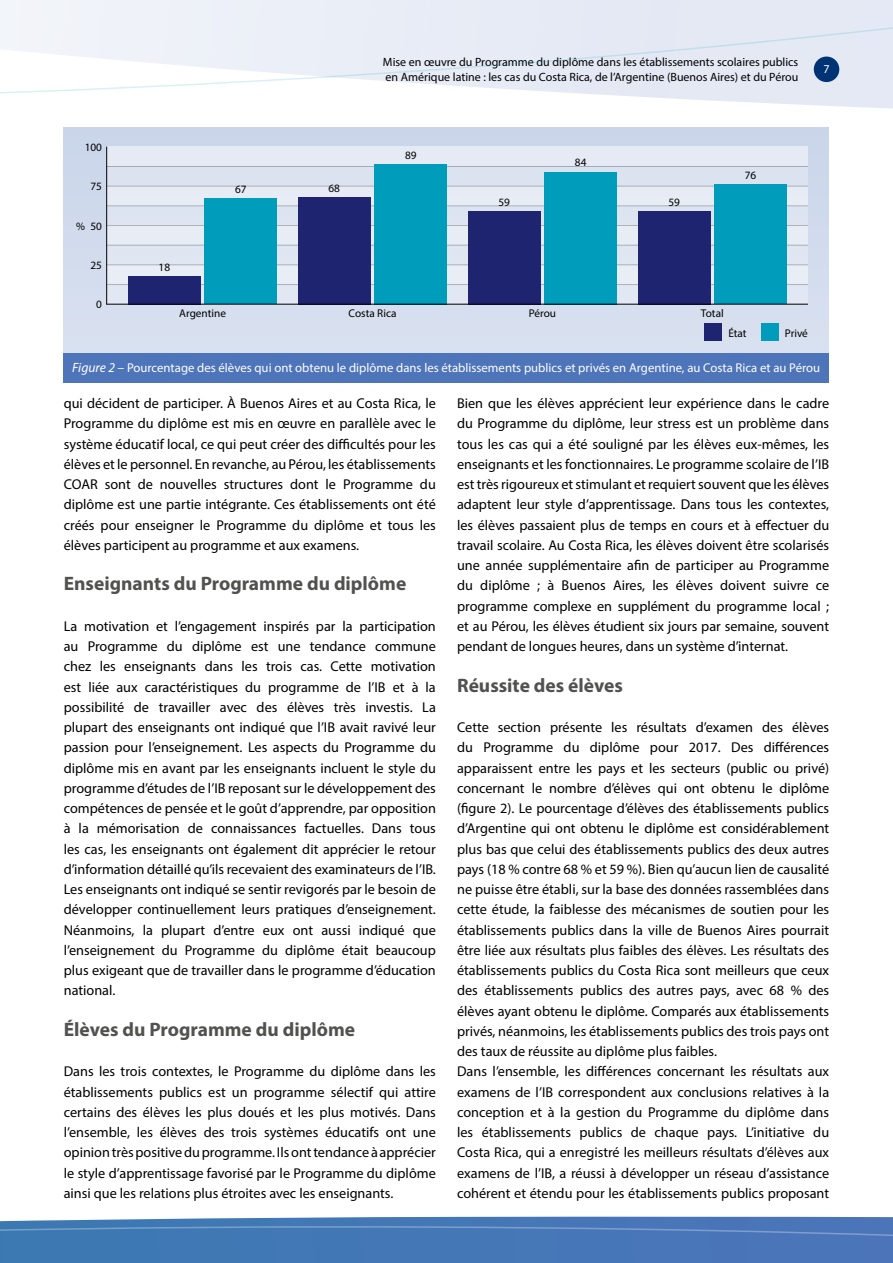
<style>
.page{position:relative;width:893px;height:1263px;background:#fff}
.page>*{position:absolute;margin:0;border:0;box-sizing:border-box;transform-origin:0 0}
.t1{font:700 19.5px "Myriad Pro";color:#515150}
.t2{font:14.25px/20.2px "Myriad Pro";color:#000;text-align:justify}
.t3{font:12.75px "Myriad Pro";color:#fff}
.t4{font:12px/15px "Myriad Pro";color:#000}
.t5{font:12px "Myriad Pro";color:#fff}
.t6{font:11.25px "Myriad Pro";color:#000}
.s1{font-style:italic;font-size:13.5px}
</style>
<div class="page">
<svg style="left:0;top:0;width:893px;height:109px"></svg>
<svg style="left:0;top:26px;width:893px;height:78px"></svg>
<svg style="left:0;top:1216px;width:893px;height:47px;background:#4c7cb9"></svg>
<div style="left:64px;top:128px;width:765px;height:255px;background:#d6dfef"></div>
<div style="left:64px;top:353px;width:765px;height:30px;background:#4e74ba"></div>
<div style="left:106px;top:147px;width:702px;height:157px;background:#dbe3f0"></div>
<div style="left:106px;top:147px;width:702px;height:19px;background:#e5eaf4"></div>
<div style="left:106px;top:186px;width:702px;height:20px;background:#e6ebf5"></div>
<div style="left:106px;top:225px;width:702px;height:20px;background:#e7ecf5"></div>
<div style="left:106px;top:265px;width:702px;height:20px;background:#e9eef6"></div>
<hr style="left:106px;top:147px;width:1px;height:157px;background:#000">
<hr style="left:106px;top:284px;width:702px;height:1px;background:#000">
<hr style="left:106px;top:264px;width:702px;height:1px;background:#000">
<hr style="left:106px;top:245px;width:702px;height:1px;background:#000">
<hr style="left:106px;top:225px;width:702px;height:1px;background:#000">
<hr style="left:106px;top:205px;width:702px;height:1px;background:#000">
<hr style="left:106px;top:186px;width:702px;height:1px;background:#000">
<hr style="left:106px;top:166px;width:702px;height:1px;background:#000">
<div style="left:128px;top:276px;width:72px;height:28px;background:#1e2470"></div>
<div style="left:298px;top:197px;width:72px;height:107px;background:#1e2470"></div>
<div style="left:468px;top:211px;width:72px;height:93px;background:#1e2470"></div>
<div style="left:638px;top:211px;width:72px;height:93px;background:#1e2470"></div>
<div style="left:205px;top:199px;width:72px;height:105px;background:#009cbc"></div>
<div style="left:375px;top:164px;width:72px;height:140px;background:#009cbc"></div>
<div style="left:545px;top:172px;width:72px;height:132px;background:#009cbc"></div>
<div style="left:714px;top:184px;width:73px;height:120px;background:#009cbc"></div>
<hr style="left:106px;top:304px;width:702px;height:1px;background:#000">
<div style="left:705px;top:324px;width:17px;height:17px;background:#1e2470"></div>
<div style="left:762px;top:324px;width:17px;height:17px;background:#009cbc"></div>
<p class="t6" style="left:85px;top:140px;width:19px">100</p>
<p class="t6" style="left:91px;top:179px;width:13px">75</p>
<p class="t6" style="left:91px;top:219px;width:13px">50</p>
<p class="t6" style="left:91px;top:258px;width:13px">25</p>
<p class="t6" style="left:96px;top:297px;width:7px">0</p>
<p class="t6" style="left:76px;top:219px;width:10px">%</p>
<p class="t4" style="left:383px;top:55px;width:417px">Mise en œuvre du Programme du diplôme dans les établissements scolaires publics en Amérique latine : les cas du Costa Rica, de l’Argentine (Buenos Aires) et du Pérou</p>
<p class="t5" style="left:823px;top:61px;width:8px">7</p>
<p class="t6" style="left:235px;top:182px;width:13px">67</p>
<p class="t6" style="left:329px;top:181px;width:13px">68</p>
<p class="t6" style="left:405px;top:148px;width:13px">89</p>
<p class="t6" style="left:498px;top:195px;width:13px">59</p>
<p class="t6" style="left:575px;top:156px;width:13px">84</p>
<p class="t6" style="left:668px;top:195px;width:13px">59</p>
<p class="t6" style="left:745px;top:168px;width:13px">76</p>
<p class="t6" style="left:159px;top:260px;width:13px">18</p>
<p class="t6" style="left:179px;top:306px;width:48px">Argentine</p>
<p class="t6" style="left:349px;top:306px;width:49px">Costa Rica</p>
<p class="t6" style="left:529px;top:306px;width:29px">Pérou</p>
<p class="t6" style="left:701px;top:306px;width:24px">Total</p>
<p class="t6" style="left:728px;top:326px;width:20px">État</p>
<p class="t6" style="left:785px;top:326px;width:25px">Privé</p>
<p class="t3" style="left:72px;top:360px;width:749px"><span class="s1">Figure 2 –</span> Pourcentage des élèves qui ont obtenu le diplôme dans les établissements publics et privés en Argentine, au Costa Rica et au Pérou</p>
<p class="t2" style="left:64px;top:393px;width:374px">qui décident de participer. À Buenos Aires et au Costa Rica, le Programme du diplôme est mis en œuvre en parallèle avec le système éducatif local, ce qui peut créer des difficultés pour les élèves et le personnel. En revanche, au Pérou, les établissements COAR sont de nouvelles structures dont le Programme du diplôme est une partie intégrante. Ces établissements ont été créés pour enseigner le Programme du diplôme et tous les élèves participent au programme et aux examens.</p>
<h1 class="t1" style="left:64px;top:571px;width:344px">Enseignants du Programme du diplôme</h1>
<p class="t2" style="left:64px;top:616px;width:374px">La motivation et l’engagement inspirés par la participation au Programme du diplôme est une tendance commune chez les enseignants dans les trois cas. Cette motivation est liée aux caractéristiques du programme de l’IB et à la possibilité de travailler avec des élèves très investis. La plupart des enseignants ont indiqué que l’IB avait ravivé leur passion pour l’enseignement. Les aspects du Programme du diplôme mis en avant par les enseignants incluent le style du programme d’études de l’IB reposant sur le développement des compétences de pensée et le goût d’apprendre, par opposition à la mémorisation de connaissances factuelles. Dans tous les cas, les enseignants ont également dit apprécier le retour d’information détaillé qu’ils recevaient des examinateurs de l’IB.<br>Les enseignants ont indiqué se sentir revigorés par le besoin de développer continuellement leurs pratiques d’enseignement.<br>Néanmoins, la plupart d’entre eux ont aussi indiqué que l’enseignement du Programme du diplôme était beaucoup plus exigeant que de travailler dans le programme d’éducation national.</p>
<h1 class="t1" style="left:64px;top:1016px;width:293px">Élèves du Programme du diplôme</h1>
<p class="t2" style="left:64px;top:1061px;width:374px">Dans les trois contextes, le Programme du diplôme dans les établissements publics est un programme sélectif qui attire certains des élèves les plus doués et les plus motivés. Dans l’ensemble, les élèves des trois systèmes éducatifs ont une opinion très positive du programme. Ils ont tendance à apprécier le style d’apprentissage favorisé par le Programme du diplôme ainsi que les relations plus étroites avec les enseignants.</p>
<p class="t2" style="left:457px;top:393px;width:374px">Bien que les élèves apprécient leur expérience dans le cadre du Programme du diplôme, leur stress est un problème dans tous les cas qui a été souligné par les élèves eux-mêmes, les enseignants et les fonctionnaires. Le programme scolaire de l’IB est très rigoureux et stimulant et requiert souvent que les élèves adaptent leur style d’apprentissage. Dans tous les contextes, les élèves passaient plus de temps en cours et à effectuer du travail scolaire. Au Costa Rica, les élèves doivent être scolarisés une année supplémentaire afin de participer au Programme du diplôme ; à Buenos Aires, les élèves doivent suivre ce programme complexe en supplément du programme local ; et au Pérou, les élèves étudient six jours par semaine, souvent pendant de longues heures, dans un système d’internat.</p>
<h1 class="t1" style="left:457px;top:672px;width:167px">Réussite des élèves</h1>
<p class="t2" style="left:457px;top:717px;width:374px;text-align:left">Cette section présente les résultats d’examen des élèves du Programme du diplôme pour 2017. Des différences apparaissent entre les pays et les secteurs (public ou privé) concernant le nombre d’élèves qui ont obtenu le diplôme (figure 2). Le pourcentage d’élèves des établissements publics d’Argentine qui ont obtenu le diplôme est considérablement plus bas que celui des établissements publics des deux autres pays (18 % contre 68 % et 59 %). Bien qu’aucun lien de causalité ne puisse être établi, sur la base des données rassemblées dans cette étude, la faiblesse des mécanismes de soutien pour les établissements publics dans la ville de Buenos Aires pourrait être liée aux résultats plus faibles des élèves. Les résultats des établissements publics du Costa Rica sont meilleurs que ceux des établissements publics des autres pays, avec 68 % des élèves ayant obtenu le diplôme. Comparés aux établissements privés, néanmoins, les établissements publics des trois pays ont des taux de réussite au diplôme plus faibles.<br>Dans l’ensemble, les différences concernant les résultats aux examens de l’IB correspondent aux conclusions relatives à la conception et à la gestion du Programme du diplôme dans les établissements publics de chaque pays. L’initiative du Costa Rica, qui a enregistré les meilleurs résultats d’élèves aux examens de l’IB, a réussi à développer un réseau d’assistance cohérent et étendu pour les établissements publics proposant</p>
</div>
